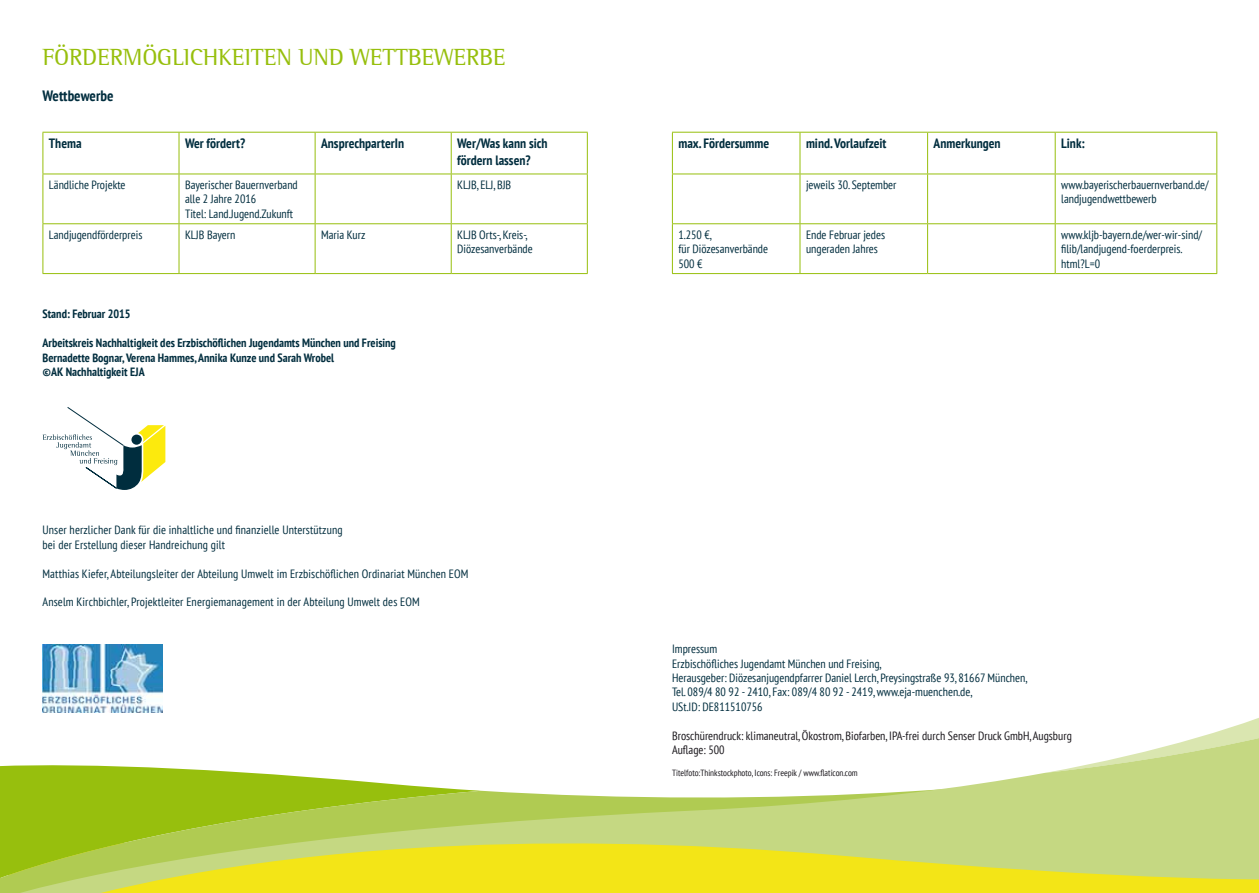
<style>
.page{position:relative;width:1259px;height:893px;background:#fff}
.page>*{position:absolute;margin:0;border:0;box-sizing:border-box;transform-origin:0 0}
.t1{font:24px "EJA Normal";letter-spacing:-.01em;color:#97bf0d}
.t2{font:700 condensed 15px "PT Sans";color:#002d3e}
.t3{font:700 condensed 13.5px/16.2px "PT Sans";color:#002d3e}
.t4{font:condensed 12px/14.4px "PT Sans";color:#002d3e}
.t5{font:700 condensed 12px/14.4px "PT Sans";color:#002d3e}
.t6{font:condensed 12px/14.4px "PT Sans";color:#1a171c}
.t7{font:condensed 9px "PT Sans";color:#1a171c}
</style>
<div class="page">
<svg style="left:44px;top:133px;width:1172px;height:140px"></svg>
<hr style="left:43px;top:132px;width:136px;height:1px;background:#97bf0d">
<hr style="left:43px;top:133px;width:1px;height:41px;background:#97bf0d">
<hr style="left:179px;top:132px;width:136px;height:1px;background:#97bf0d">
<hr style="left:179px;top:133px;width:1px;height:41px;background:#97bf0d">
<hr style="left:315px;top:132px;width:136px;height:1px;background:#97bf0d">
<hr style="left:315px;top:133px;width:1px;height:41px;background:#97bf0d">
<hr style="left:451px;top:132px;width:137px;height:1px;background:#97bf0d">
<hr style="left:451px;top:133px;width:1px;height:41px;background:#97bf0d">
<hr style="left:587px;top:133px;width:1px;height:41px;background:#97bf0d">
<hr style="left:672px;top:132px;width:128px;height:1px;background:#97bf0d">
<hr style="left:672px;top:133px;width:1px;height:41px;background:#97bf0d">
<hr style="left:800px;top:132px;width:127px;height:1px;background:#97bf0d">
<hr style="left:799px;top:133px;width:1px;height:41px;background:#97bf0d">
<hr style="left:927px;top:132px;width:128px;height:1px;background:#97bf0d">
<hr style="left:927px;top:133px;width:1px;height:41px;background:#97bf0d">
<hr style="left:1055px;top:132px;width:162px;height:1px;background:#97bf0d">
<hr style="left:1054px;top:133px;width:1px;height:41px;background:#97bf0d">
<hr style="left:1216px;top:133px;width:1px;height:41px;background:#97bf0d">
<hr style="left:43px;top:174px;width:136px;height:1px;background:#97bf0d">
<hr style="left:43px;top:174px;width:1px;height:49px;background:#97bf0d">
<hr style="left:179px;top:174px;width:136px;height:1px;background:#97bf0d">
<hr style="left:179px;top:174px;width:1px;height:49px;background:#97bf0d">
<hr style="left:315px;top:174px;width:136px;height:1px;background:#97bf0d">
<hr style="left:315px;top:174px;width:1px;height:49px;background:#97bf0d">
<hr style="left:451px;top:174px;width:137px;height:1px;background:#97bf0d">
<hr style="left:451px;top:174px;width:1px;height:49px;background:#97bf0d">
<hr style="left:587px;top:174px;width:1px;height:49px;background:#97bf0d">
<hr style="left:672px;top:174px;width:128px;height:1px;background:#97bf0d">
<hr style="left:672px;top:174px;width:1px;height:49px;background:#97bf0d">
<hr style="left:800px;top:174px;width:127px;height:1px;background:#97bf0d">
<hr style="left:799px;top:174px;width:1px;height:49px;background:#97bf0d">
<hr style="left:927px;top:174px;width:128px;height:1px;background:#97bf0d">
<hr style="left:927px;top:174px;width:1px;height:49px;background:#97bf0d">
<hr style="left:1055px;top:174px;width:162px;height:1px;background:#97bf0d">
<hr style="left:1054px;top:174px;width:1px;height:49px;background:#97bf0d">
<hr style="left:1216px;top:174px;width:1px;height:49px;background:#97bf0d">
<hr style="left:43px;top:223px;width:136px;height:1px;background:#97bf0d">
<hr style="left:43px;top:224px;width:1px;height:49px;background:#97bf0d">
<hr style="left:179px;top:223px;width:136px;height:1px;background:#97bf0d">
<hr style="left:179px;top:224px;width:1px;height:49px;background:#97bf0d">
<hr style="left:315px;top:223px;width:136px;height:1px;background:#97bf0d">
<hr style="left:315px;top:224px;width:1px;height:49px;background:#97bf0d">
<hr style="left:451px;top:223px;width:137px;height:1px;background:#97bf0d">
<hr style="left:451px;top:224px;width:1px;height:49px;background:#97bf0d">
<hr style="left:587px;top:224px;width:1px;height:49px;background:#97bf0d">
<hr style="left:672px;top:223px;width:128px;height:1px;background:#97bf0d">
<hr style="left:672px;top:224px;width:1px;height:49px;background:#97bf0d">
<hr style="left:800px;top:223px;width:127px;height:1px;background:#97bf0d">
<hr style="left:799px;top:224px;width:1px;height:49px;background:#97bf0d">
<hr style="left:927px;top:223px;width:128px;height:1px;background:#97bf0d">
<hr style="left:927px;top:224px;width:1px;height:49px;background:#97bf0d">
<hr style="left:1055px;top:223px;width:162px;height:1px;background:#97bf0d">
<hr style="left:1054px;top:224px;width:1px;height:49px;background:#97bf0d">
<hr style="left:1216px;top:224px;width:1px;height:49px;background:#97bf0d">
<hr style="left:43px;top:273px;width:136px;height:1px;background:#97bf0d">
<hr style="left:179px;top:273px;width:136px;height:1px;background:#97bf0d">
<hr style="left:315px;top:273px;width:136px;height:1px;background:#97bf0d">
<hr style="left:451px;top:273px;width:137px;height:1px;background:#97bf0d">
<hr style="left:672px;top:273px;width:128px;height:1px;background:#97bf0d">
<hr style="left:800px;top:273px;width:127px;height:1px;background:#97bf0d">
<hr style="left:927px;top:273px;width:128px;height:1px;background:#97bf0d">
<hr style="left:1055px;top:273px;width:162px;height:1px;background:#97bf0d">
<img style="left:43px;top:644px;width:120px;height:13px">
<svg style="left:43px;top:407px;width:122px;height:83px"></svg>
<div style="left:131px;top:435px;width:11px;height:10px;background:#002d3e;border-radius:50%"></div>
<svg style="left:0;top:657px;width:1259px;height:236px"></svg>
<h1 class="t1" style="left:43px;top:43px;width:465px">FÖRDERMÖGLICHKEITEN UND WETTBEWERBE</h1>
<p class="t2" style="left:43px;top:85px;width:72px">Wettbewerbe</p>
<p class="t3" style="left:49px;top:135px;width:34px">Thema</p>
<p class="t3" style="left:185px;top:135px;width:62px">Wer fördert?</p>
<p class="t3" style="left:321px;top:135px;width:84px">AnsprechparterIn</p>
<p class="t3" style="left:457px;top:135px;width:92px">Wer/Was kann sich fördern lassen?</p>
<p class="t3" style="left:678px;top:135px;width:92px">max. Fördersumme</p>
<p class="t3" style="left:806px;top:135px;width:82px">mind. Vorlaufzeit</p>
<p class="t3" style="left:933px;top:135px;width:68px">Anmerkungen</p>
<p class="t3" style="left:1061px;top:135px;width:25px">Link:</p>
<p class="t4" style="left:49px;top:177px;width:78px">Ländliche Projekte</p>
<p class="t4" style="left:185px;top:177px;width:114px">Bayerischer Bauernverband alle 2 Jahre 2016<br>Titel: Land.Jugend.Zukunft</p>
<p class="t4" style="left:457px;top:177px;width:56px">KLJB, ELJ, BJB</p>
<p class="t4" style="left:806px;top:177px;width:92px">jeweils 30. September</p>
<p class="t4" style="left:1061px;top:177px;width:149px">www.bayerischerbauernverband.de/ landjugendwettbewerb</p>
<p class="t4" style="left:49px;top:227px;width:95px">Landjugendförderpreis</p>
<p class="t4" style="left:185px;top:227px;width:52px">KLJB Bayern</p>
<p class="t4" style="left:321px;top:227px;width:46px">Maria Kurz</p>
<p class="t4" style="left:457px;top:227px;width:77px">KLJB Orts-, Kreis-,<br>Diözesanverbände</p>
<p class="t4" style="left:678px;top:227px;width:91px">1.250 €,<br>für Diözesanverbände<br>500 €</p>
<p class="t4" style="left:806px;top:227px;width:81px">Ende Februar jedes ungeraden Jahres</p>
<p class="t4" style="left:1061px;top:227px;width:142px">www.kljb-bayern.de/wer-wir-sind/ filib/landjugend-foerderpreis. html?L=0</p>
<p class="t5" style="left:43px;top:307px;width:90px">Stand: Februar 2015</p>
<p class="t5" style="left:43px;top:335px;width:355px">Arbeitskreis Nachhaltigkeit des Erzbischöflichen Jugendamts München und Freising<br>Bernadette Bognar, Verena Hammes, Annika Kunze und Sarah Wrobel<br>©AK Nachhaltigkeit EJA</p>
<p class="t4" style="left:43px;top:523px;width:302px">Unser herzlicher Dank für die inhaltliche und finanzielle Unterstützung bei der Erstellung dieser Handreichung gilt</p>
<p class="t4" style="left:43px;top:566px;width:427px">Matthias Kiefer, Abteilungsleiter der Abteilung Umwelt im Erzbischöflichen Ordinariat München EOM</p>
<p class="t4" style="left:43px;top:595px;width:379px">Anselm Kirchbichler, Projektleiter Energiemanagement in der Abteilung Umwelt des EOM</p>
<p class="t4" style="left:672px;top:641px;width:357px">Impressum<br>Erzbischöfliches Jugendamt München und Freising,<br>Herausgeber: Diözesanjugendpfarrer Daniel Lerch, Preysingstraße 93, 81667 München, Tel. 089/4 80 92 - 2410, Fax: 089/4 80 92 - 2419, www.eja-muenchen.de,<br>USt.ID: DE811510756</p>
<p class="t6" style="left:672px;top:728px;width:401px">Broschürendruck: klimaneutral, Ökostrom, Biofarben, IPA-frei durch Senser Druck GmbH, Augsburg<br>Auflage: 500</p>
<p class="t7" style="left:672px;top:767px;width:187px">Titelfoto:Thinkstockphoto, Icons: Freepik / www.flaticon.com</p>
</div>
